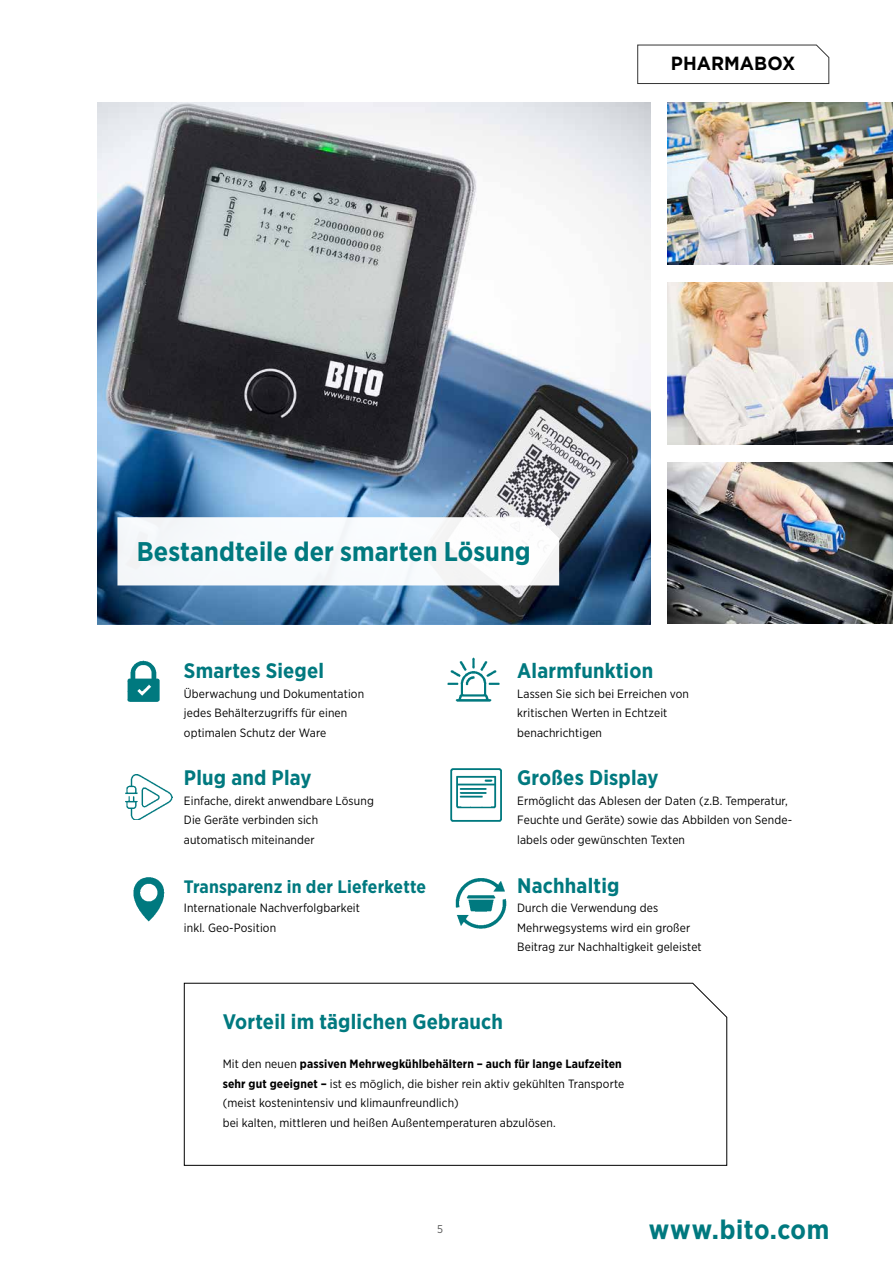
<style>
.page{position:relative;width:893px;height:1263px;background:#fff}
.page>*{position:absolute;margin:0;border:0;box-sizing:border-box;transform-origin:0 0}
.t1{font:700 27px "Gotham Narrow";letter-spacing:.005em;color:#00797f}
.t2{font:700 21px "Gotham Narrow";letter-spacing:.01em;color:#00797f}
.t3{font:700 19.05px "Gotham";color:#000;scale:.95 1}
.t4{font:700 18px "Gotham Narrow";letter-spacing:.01em;color:#00797f}
.t5{font:12px/19.5px "Gotham Narrow";letter-spacing:.01em;color:#000}
.t6{font:11.25px "Gotham Narrow";color:#565656}
.s1{font-weight:700}
</style>
<div class="page">
<img style="left:127px;top:660px;width:33px;height:42px">
<img style="left:125px;top:774px;width:48px;height:46px">
<img style="left:447px;top:657px;width:53px;height:45px">
<img style="left:450px;top:768px;width:52px;height:54px">
<img style="left:133px;top:877px;width:32px;height:45px">
<img style="left:455px;top:878px;width:52px;height:51px">
<svg style="left:637px;top:44px;width:193px;height:40px"></svg>
<svg style="left:184px;top:982px;width:543px;height:184px"></svg>
<img style="left:98px;top:103px;width:553px;height:521px">
<img style="left:668px;top:103px;width:225px;height:161px">
<img style="left:668px;top:282px;width:225px;height:162px">
<img style="left:668px;top:462px;width:225px;height:162px">
<svg style="left:117px;top:517px;width:442px;height:68px"></svg>
<h3 class="t3" style="left:671px;top:51px;width:132px">PHARMABOX</h3>
<h1 class="t1" style="left:137px;top:534px;width:395px">Bestandteile der smarten Lösung</h1>
<h2 class="t2" style="left:184px;top:657px;width:142px">Smartes Siegel</h2>
<p class="t5" style="left:184px;top:683px;width:182px">Überwachung und Dokumentation jedes Behälterzugriffs für einen optimalen Schutz der Ware</p>
<h2 class="t2" style="left:184px;top:764px;width:129px">Plug and Play</h2>
<p class="t5" style="left:184px;top:791px;width:191px">Einfache, direkt anwendbare Lösung<br>Die Geräte verbinden sich automatisch miteinander</p>
<h3 class="t4" style="left:184px;top:875px;width:244px">Transparenz in der Lieferkette</h3>
<p class="t5" style="left:184px;top:898px;width:178px">Internationale Nachverfolgbarkeit inkl. Geo-Position</p>
<h2 class="t2" style="left:517px;top:657px;width:138px">Alarmfunktion</h2>
<p class="t5" style="left:517px;top:683px;width:173px">Lassen Sie sich bei Erreichen von kritischen Werten in Echtzeit benachrichtigen</p>
<h2 class="t2" style="left:517px;top:764px;width:143px">Großes Display</h2>
<p class="t5" style="left:517px;top:791px;width:276px">Ermöglicht das Ablesen der Daten (z.B. Temperatur,<br>Feuchte und Geräte) sowie das Abbilden von Sende&shy;labels oder gewünschten Texten</p>
<h2 class="t2" style="left:517px;top:872px;width:104px">Nachhaltig</h2>
<p class="t5" style="left:517px;top:898px;width:186px">Durch die Verwendung des<br>Mehrwegsystems wird ein großer<br>Beitrag zur Nachhaltigkeit geleistet</p>
<h2 class="t2" style="left:223px;top:1008px;width:282px">Vorteil im täglichen Gebrauch</h2>
<p class="t5" style="left:223px;top:1054px;width:403px">Mit den neuen <span class="s1">passiven Mehrwegkühlbehältern – auch für lange Laufzeiten sehr gut geeignet –</span> ist es möglich, die bisher rein aktiv gekühlten Transporte (meist kostenintensiv und klimaunfreundlich)<br>bei kalten, mittleren und heißen Außentemperaturen abzulösen.</p>
<p class="t6" style="left:437px;top:1222px;width:7px">5</p>
<h1 class="t1" style="left:649px;top:1212px;width:182px">www.bito.com</h1>
</div>
